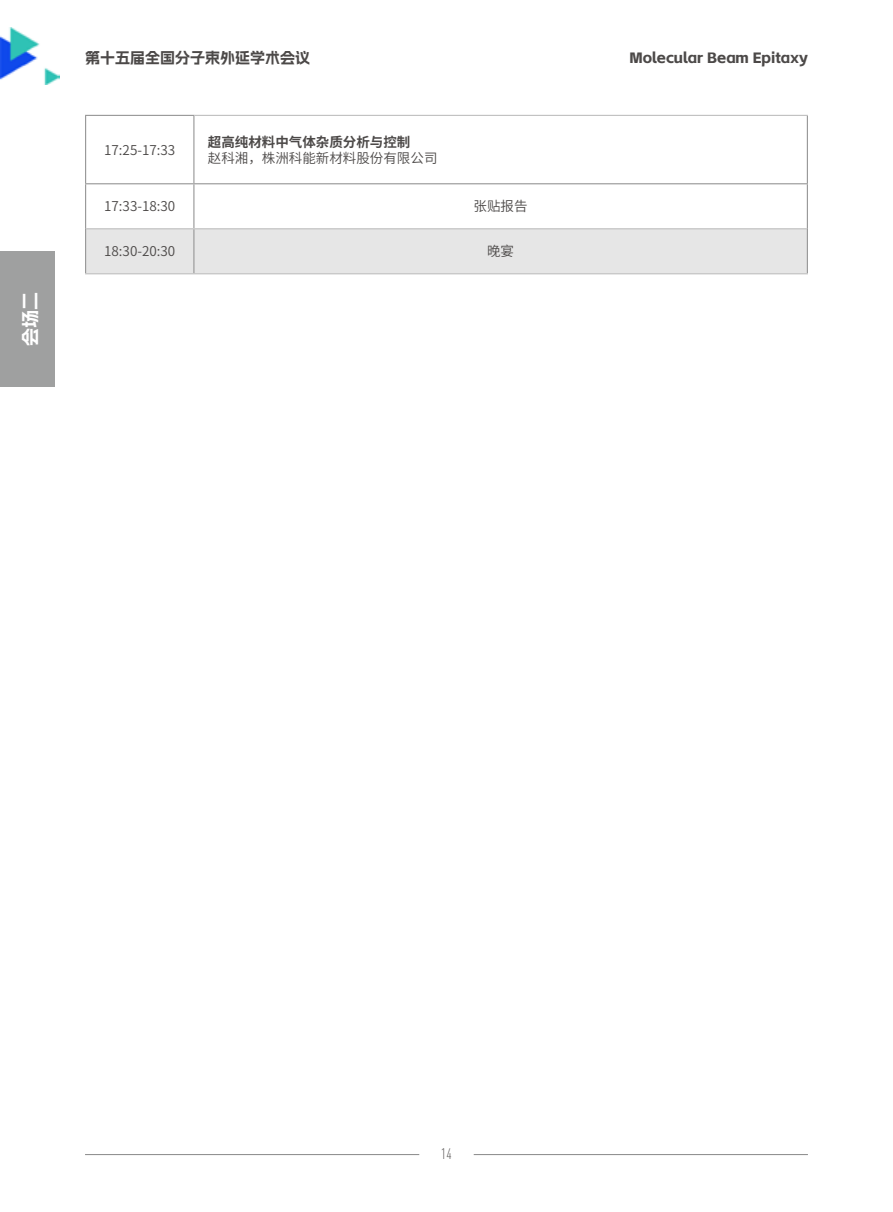
<style>
.page{position:relative;width:893px;height:1212px;background:#fff}
.page>*{position:absolute;margin:0;border:0;box-sizing:border-box;transform-origin:0 0}
.t1{font:18px "Alimama Shu Hei Ti";color:#fff}
.t2{font:15px "Alimama Shu Hei Ti";color:#4c4948}
.t3{font:300 15px "DIN Cond";color:#4c4948}
.t4{font:13.5px "Source Han Sans CN";color:#4c4948}
.t5{font:700 13.5px "Source Han Sans CN";color:#4c4948}
</style>
<div class="page">
<img style="left:0;top:27px;width:59px;height:57px">
<hr style="left:85px;top:1154px;width:334px;height:1px;background:#898989">
<hr style="left:474px;top:1154px;width:334px;height:1px;background:#898989">
<div style="left:0;top:251px;width:55px;height:136px;background:#9fa0a0"></div>
<div style="left:86px;top:229px;width:721px;height:44px;background:#e6e6e6"></div>
<hr style="left:85px;top:115px;width:109px;height:1px;background:#969696">
<hr style="left:85px;top:183px;width:109px;height:1px;background:#969696">
<hr style="left:194px;top:183px;width:614px;height:1px;background:#969696">
<hr style="left:85px;top:116px;width:1px;height:67px;background:#969696">
<hr style="left:85px;top:184px;width:1px;height:45px;background:#969696">
<hr style="left:193px;top:116px;width:1px;height:67px;background:#969696">
<hr style="left:807px;top:116px;width:1px;height:67px;background:#969696">
<hr style="left:193px;top:184px;width:1px;height:44px;background:#969696">
<hr style="left:807px;top:184px;width:1px;height:45px;background:#969696">
<hr style="left:85px;top:229px;width:1px;height:44px;background:#969696">
<hr style="left:86px;top:228px;width:108px;height:1px;background:#bfbfbf">
<hr style="left:194px;top:228px;width:613px;height:1px;background:#bfbfbf">
<hr style="left:193px;top:229px;width:1px;height:44px;background:#969696">
<hr style="left:807px;top:229px;width:1px;height:44px;background:#969696">
<hr style="left:85px;top:273px;width:109px;height:1px;background:#bfbfbf">
<hr style="left:194px;top:273px;width:614px;height:1px;background:#bfbfbf">
<hr style="left:194px;top:115px;width:614px;height:1px;background:#bfbfbf">
<h1 class="t1" style="left:20px;top:346px;width:55px;rotate:-90deg">会场二</h1>
<p class="t2" style="left:85px;top:49px;width:226px">第十五届全国分子束外延学术会议</p>
<p class="t2" style="left:629px;top:49px;width:180px">Molecular Beam Epitaxy</p>
<p class="t4" style="left:104px;top:142px;width:73px">17:25-17:33</p>
<p class="t5" style="left:208px;top:134px;width:204px">超高纯材料中气体杂质分析与控制</p>
<p class="t4" style="left:208px;top:150px;width:231px">赵科湘，株洲科能新材料股份有限公司</p>
<p class="t4" style="left:104px;top:199px;width:73px">17:33-18:30</p>
<p class="t4" style="left:474px;top:199px;width:55px">张贴报告</p>
<p class="t4" style="left:104px;top:244px;width:73px">18:30-20:30</p>
<p class="t4" style="left:487px;top:244px;width:28px">晚宴</p>
<p class="t3" style="left:441px;top:1145px;width:12px">14</p>
</div>
